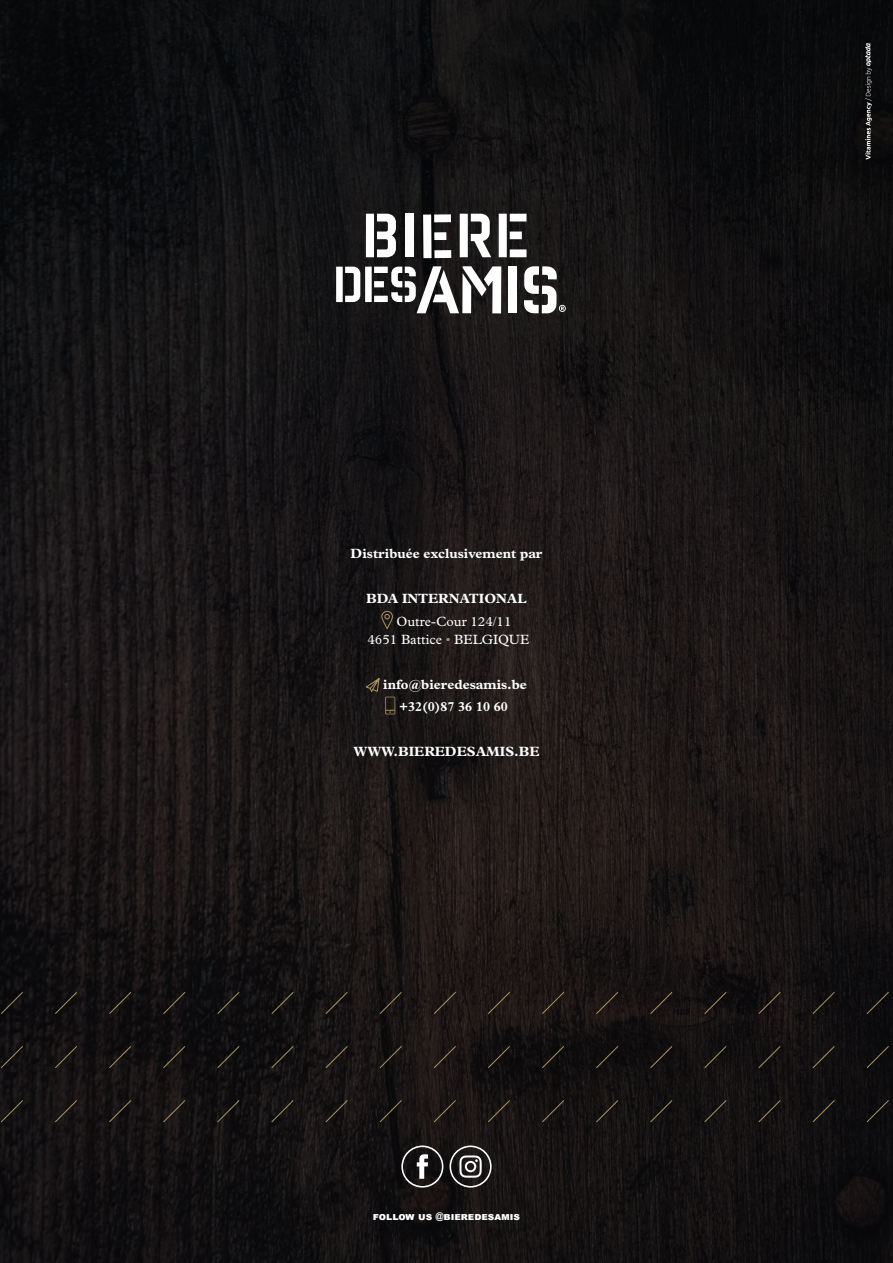
<style>
.page{position:relative;width:893px;height:1263px;background:#fff}
.page>*{position:absolute;margin:0;border:0;box-sizing:border-box;transform-origin:0 0}
.t1{font:700 13.5px/22.5px "Plantin MT Pro";color:#fff;text-align:center}
.t2{font:13.5px/18px "Plantin MT Pro";color:#fff}
.t3{font:900 10.5px "Arial";color:#fff}
.s1{color:#ad945e}
</style>
<div class="page">
<img style="left:0;top:0;width:893px;height:1263px">
<svg style="left:865px;top:43px;width:7px;height:117px"></svg>
<svg style="left:381px;top:611px;width:12px;height:18px"></svg>
<svg style="left:365px;top:677px;width:30px;height:37px"></svg>
<div style="left:401px;top:1145px;width:42px;height:42px;border:2px solid #fff;border-radius:20px"></div>
<svg style="left:417px;top:1154px;width:11px;height:25px"></svg>
<div style="left:450px;top:1145px;width:42px;height:42px;border:2px solid #fff;border-radius:20px"></div>
<svg style="left:459px;top:1155px;width:23px;height:23px"></svg>
<svg style="left:366px;top:214px;width:30px;height:43px"></svg>
<div style="left:405px;top:214px;width:8px;height:43px;background:#fff"></div>
<svg style="left:423px;top:214px;width:28px;height:44px"></svg>
<svg style="left:460px;top:214px;width:31px;height:43px"></svg>
<svg style="left:499px;top:214px;width:27px;height:43px"></svg>
<svg style="left:336px;top:266px;width:165px;height:47px"></svg>
<div style="left:508px;top:266px;width:9px;height:47px;background:#fff"></div>
<svg style="left:524px;top:266px;width:42px;height:47px"></svg>
<svg style="left:0;top:991px;width:24px;height:24px"></svg>
<svg style="left:54px;top:991px;width:24px;height:24px"></svg>
<svg style="left:108px;top:991px;width:24px;height:24px"></svg>
<svg style="left:162px;top:991px;width:24px;height:24px"></svg>
<svg style="left:217px;top:991px;width:23px;height:24px"></svg>
<svg style="left:271px;top:991px;width:23px;height:24px"></svg>
<svg style="left:325px;top:991px;width:23px;height:24px"></svg>
<svg style="left:379px;top:991px;width:24px;height:24px"></svg>
<svg style="left:433px;top:991px;width:24px;height:24px"></svg>
<svg style="left:487px;top:991px;width:24px;height:24px"></svg>
<svg style="left:541px;top:991px;width:24px;height:24px"></svg>
<svg style="left:595px;top:991px;width:24px;height:24px"></svg>
<svg style="left:649px;top:991px;width:24px;height:24px"></svg>
<svg style="left:704px;top:991px;width:23px;height:24px"></svg>
<svg style="left:758px;top:991px;width:23px;height:24px"></svg>
<svg style="left:812px;top:991px;width:23px;height:24px"></svg>
<svg style="left:866px;top:991px;width:24px;height:24px"></svg>
<svg style="left:0;top:1045px;width:24px;height:24px"></svg>
<svg style="left:54px;top:1045px;width:24px;height:24px"></svg>
<svg style="left:108px;top:1045px;width:24px;height:24px"></svg>
<svg style="left:162px;top:1045px;width:24px;height:24px"></svg>
<svg style="left:217px;top:1045px;width:23px;height:24px"></svg>
<svg style="left:271px;top:1045px;width:23px;height:24px"></svg>
<svg style="left:325px;top:1045px;width:23px;height:24px"></svg>
<svg style="left:379px;top:1045px;width:24px;height:24px"></svg>
<svg style="left:433px;top:1045px;width:24px;height:24px"></svg>
<svg style="left:487px;top:1045px;width:24px;height:24px"></svg>
<svg style="left:541px;top:1045px;width:24px;height:24px"></svg>
<svg style="left:595px;top:1045px;width:24px;height:24px"></svg>
<svg style="left:649px;top:1045px;width:24px;height:24px"></svg>
<svg style="left:704px;top:1045px;width:23px;height:24px"></svg>
<svg style="left:758px;top:1045px;width:23px;height:24px"></svg>
<svg style="left:812px;top:1045px;width:23px;height:24px"></svg>
<svg style="left:866px;top:1045px;width:24px;height:24px"></svg>
<svg style="left:0;top:1099px;width:24px;height:24px"></svg>
<svg style="left:54px;top:1099px;width:24px;height:24px"></svg>
<svg style="left:108px;top:1099px;width:24px;height:24px"></svg>
<svg style="left:162px;top:1099px;width:24px;height:24px"></svg>
<svg style="left:217px;top:1099px;width:23px;height:24px"></svg>
<svg style="left:271px;top:1099px;width:23px;height:24px"></svg>
<svg style="left:325px;top:1099px;width:23px;height:24px"></svg>
<svg style="left:379px;top:1099px;width:24px;height:24px"></svg>
<svg style="left:433px;top:1099px;width:24px;height:24px"></svg>
<svg style="left:487px;top:1099px;width:24px;height:24px"></svg>
<svg style="left:541px;top:1099px;width:24px;height:24px"></svg>
<svg style="left:595px;top:1099px;width:24px;height:24px"></svg>
<svg style="left:649px;top:1099px;width:24px;height:24px"></svg>
<svg style="left:704px;top:1099px;width:23px;height:24px"></svg>
<svg style="left:758px;top:1099px;width:23px;height:24px"></svg>
<svg style="left:812px;top:1099px;width:23px;height:24px"></svg>
<svg style="left:866px;top:1099px;width:24px;height:24px"></svg>
<p class="t1" style="left:351px;top:542px;width:193px">Distribuée exclusivement par</p>
<p class="t1" style="left:366px;top:587px;width:162px">BDA INTERNATIONAL</p>
<p class="t2" style="left:367px;top:612px;width:163px;text-indent:29px">Outre-Cour 124/11<br>4651 Battice <span class="s1">•</span> BELGIQUE</p>
<p class="t1" style="left:383px;top:673px;width:145px">info@bieredesamis.be +32(0)87 36 10 60</p>
<p class="t1" style="left:353px;top:740px;width:188px">WWW.BIEREDESAMIS.BE</p>
<p class="t3" style="left:373px;top:1209px;width:149px">Follow us @bieredesamis</p>
</div>
